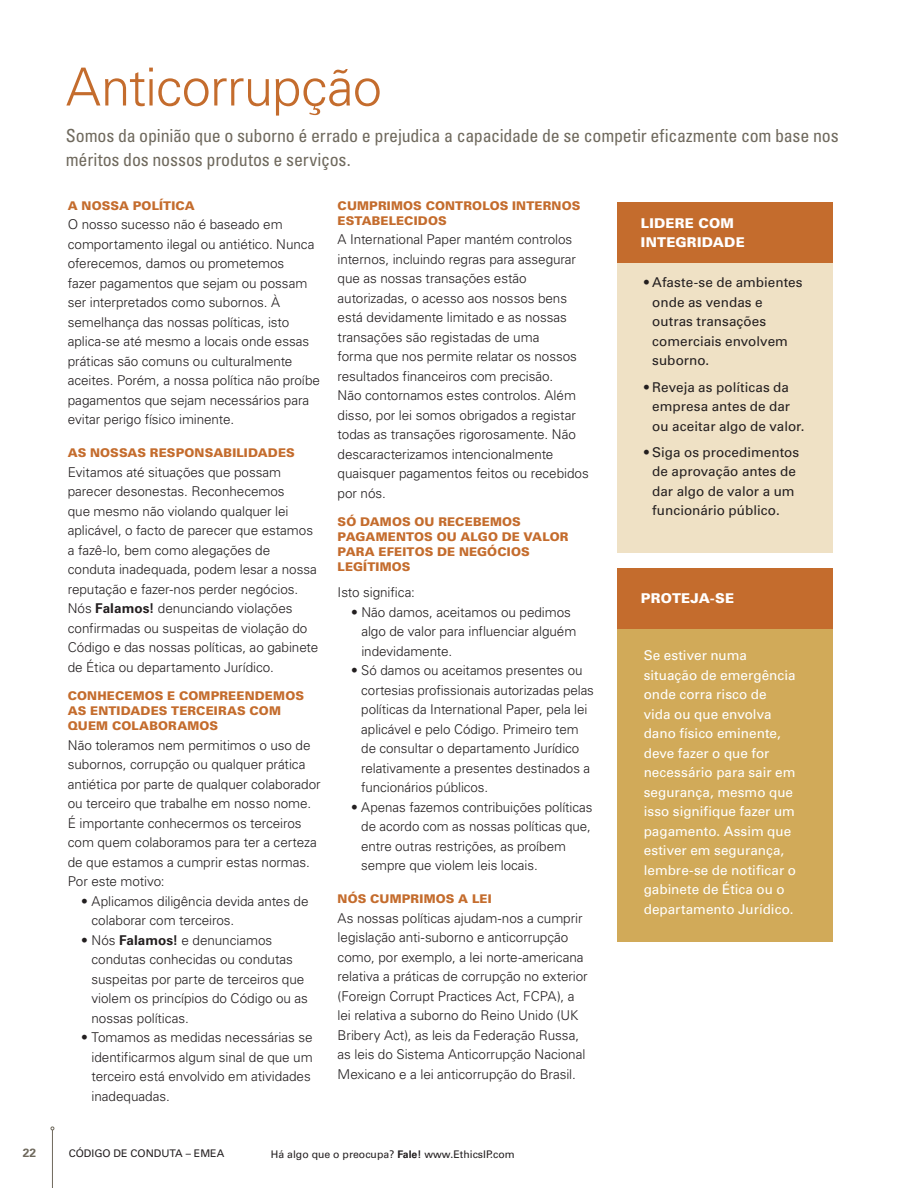
<style>
.page{position:relative;width:918px;height:1188px;background:#fff}
.page>*{position:absolute;margin:0;border:0;box-sizing:border-box;transform-origin:0 0}
.t1{font:300 52.5px "Univers LT Std";letter-spacing:-.015em;color:#c46c2d}
.t2{font:condensed 18px/24px "Univers LT Std";letter-spacing:-.01em;color:#6f695d}
.t3{font:300 13.5px/19.5px "Univers LT Std";letter-spacing:-.005em;color:#231f20}
.t4{font:13.5px/19.5px "Univers LT Std";letter-spacing:.005em;color:#fff}
.t5{font:13.5px/19.5px "Univers LT Std";color:#231f20}
.H3___Yellow{font:900 13.5px/19.5px "Univers LT Std";letter-spacing:.015em;color:#fff}
.t6{font:900 12px/15px "Univers LT Std";letter-spacing:.01em;color:#c46c2d}
.t7{font:700 12px "Univers LT Std";color:#6f695d}
.t8{font:10.5px "Univers LT Std";color:#231f20}
.s1{font-weight:700}
</style>
<div class="page">
<hr style="left:52px;top:1130px;width:1px;height:58px;background:#6f695d">
<div style="left:617px;top:263px;width:216px;height:290px;background:#efe1c5"></div>
<div style="left:617px;top:568px;width:216px;height:61px;background:#c46c2d"></div>
<div style="left:617px;top:629px;width:216px;height:313px;background:#d1aa59"></div>
<div style="left:617px;top:202px;width:216px;height:61px;background:#c46c2d"></div>
<h1 class="t1" style="left:66px;top:55px;width:318px">Anticorrupção</h1>
<h2 class="t2" style="left:66px;top:124px;width:774px">Somos da opinião que o suborno é errado e prejudica a capacidade de se competir eficazmente com base nos méritos dos nossos produtos e serviços.</h2>
<h2 class="t6" style="left:68px;top:198px;width:129px">A NOSSA POLÍTICA</h2>
<h2 class="t3" style="left:68px;top:215px;width:254px">O nosso sucesso não é baseado em comportamento ilegal ou antiético. Nunca oferecemos, damos ou prometemos<br>fazer pagamentos que sejam ou possam ser interpretados como subornos. À semelhança das nossas políticas, isto aplica-se até mesmo a locais onde essas práticas são comuns ou culturalmente aceites. Porém, a nossa política não proíbe pagamentos que sejam necessários para evitar perigo físico iminente.</h2>
<h2 class="t6" style="left:68px;top:445px;width:229px">AS NOSSAS RESPONSABILIDADES</h2>
<h2 class="t3" style="left:68px;top:462px;width:252px">Evitamos até situações que possam parecer desonestas. Reconhecemos<br>que mesmo não violando qualquer lei aplicável, o facto de parecer que estamos a fazê-lo, bem como alegações de conduta inadequada, podem lesar a nossa reputação e fazer-nos perder negócios.<br>Nós <span class="s1">Falamos!</span> denunciando violações confirmadas ou suspeitas de violação do Código e das nossas políticas, ao gabinete de Ética ou departamento Jurídico.</h2>
<h2 class="t6" style="left:68px;top:688px;width:238px">CONHECEMOS E COMPREENDEMOS<br>AS ENTIDADES TERCEIRAS COM<br>QUEM COLABORAMOS</h2>
<h2 class="t3" style="left:68px;top:735px;width:254px">Não toleramos nem permitimos o uso de subornos, corrupção ou qualquer prática antiética por parte de qualquer colaborador ou terceiro que trabalhe em nosso nome.<br>É importante conhecermos os terceiros com quem colaboramos para ter a certeza de que estamos a cumprir estas normas.</h2>
<h2 class="t3" style="left:68px;top:872px;width:98px">Por este motivo:</h2>
<h2 class="t3" style="left:92px;top:891px;width:219px;text-indent:-10px">• Aplicamos diligência devida antes de colaborar com terceiros.</h2>
<h2 class="t3" style="left:92px;top:930px;width:218px;text-indent:-10px">• Nós <span class="s1">Falamos!</span> e denunciamos condutas conhecidas ou condutas suspeitas por parte de terceiros que violem os princípios do Código ou as nossas políticas.</h2>
<h2 class="t3" style="left:92px;top:1028px;width:223px;text-indent:-10px">• Tomamos as medidas necessárias se identificarmos algum sinal de que um terceiro está envolvido em atividades inadequadas.</h2>
<h2 class="t6" style="left:338px;top:198px;width:244px">CUMPRIMOS CONTROLOS INTERNOS<br>ESTABELECIDOS</h2>
<h2 class="t3" style="left:338px;top:230px;width:253px">A International Paper mantém controlos internos, incluindo regras para assegurar que as nossas transações estão autorizadas, o acesso aos nossos bens está devidamente limitado e as nossas transações são registadas de uma<br>forma que nos permite relatar os nossos resultados financeiros com precisão.<br>Não contornamos estes controlos. Além disso, por lei somos obrigados a registar todas as transações rigorosamente. Não descaracterizamos intencionalmente quaisquer pagamentos feitos ou recebidos por nós.</h2>
<h2 class="t6" style="left:338px;top:514px;width:232px">SÓ DAMOS OU RECEBEMOS<br>PAGAMENTOS OU ALGO DE VALOR<br>PARA EFEITOS DE NEGÓCIOS<br>LEGÍTIMOS</h2>
<h2 class="t3" style="left:338px;top:583px;width:79px">Isto significa:</h2>
<h2 class="t3" style="left:361px;top:602px;width:216px;text-indent:-10px">• Não damos, aceitamos ou pedimos algo de valor para influenciar alguém indevidamente.</h2>
<h2 class="t3" style="left:361px;top:661px;width:234px;text-indent:-10px">• Só damos ou aceitamos presentes ou cortesias profissionais autorizadas pelas políticas da International Paper, pela lei aplicável e pelo Código. Primeiro tem de consultar o departamento Jurídico relativamente a presentes destinados a funcionários públicos.</h2>
<h2 class="t3" style="left:361px;top:797px;width:233px;text-indent:-10px">• Apenas fazemos contribuições políticas de acordo com as nossas políticas que, entre outras restrições, as proíbem sempre que violem leis locais.</h2>
<h2 class="t6" style="left:338px;top:892px;width:156px">NÓS CUMPRIMOS A LEI</h2>
<h2 class="t3" style="left:338px;top:908px;width:246px">As nossas políticas ajudam-nos a cumprir</h2>
<h2 class="t3" style="left:338px;top:928px;width:252px">legislação anti-suborno e anticorrupção como, por exemplo, a lei norte-americana relativa a práticas de corrupção no exterior (Foreign Corrupt Practices Act, FCPA), a lei relativa a suborno do Reino Unido (UK Bribery Act), as leis da Federação Russa, as leis do Sistema Anticorrupção Nacional Mexicano e a lei anticorrupção do Brasil.</h2>
<p class="t7" style="left:23px;top:1146px;width:15px">22</p>
<p class="t8" style="left:69px;top:1147px;width:157px">CÓDIGO DE CONDUTA – EMEA</p>
<p class="t8" style="left:271px;top:1148px;width:245px">Há algo que o preocupa? <span class="s1">Fale!</span> www.EthicsIP.com</p>
<p class="H3___Yellow" style="left:641px;top:213px;width:105px">LIDERE COM<br>INTEGRIDADE</p>
<h2 class="t5" style="left:652px;top:273px;width:152px;text-indent:-8px">• Afaste-se de ambientes onde as vendas e outras transações comerciais envolvem suborno.</h2>
<h2 class="t5" style="left:652px;top:377px;width:154px;text-indent:-8px">• Reveja as políticas da empresa antes de dar ou aceitar algo de valor.</h2>
<h2 class="t5" style="left:652px;top:442px;width:149px;text-indent:-8px">• Siga os procedimentos de aprovação antes de dar algo de valor a um funcionário público.</h2>
<p class="H3___Yellow" style="left:641px;top:588px;width:95px">PROTEJA-SE</p>
<h2 class="t4" style="left:644px;top:646px;width:154px">Se estiver numa situação de emergência onde corra risco de vida ou que envolva dano físico eminente, deve fazer o que for necessário para sair em segurança, mesmo que isso signifique fazer um pagamento. Assim que estiver em segurança, lembre-se de notificar o gabinete de Ética ou o departamento Jurídico.</h2>
</div>
